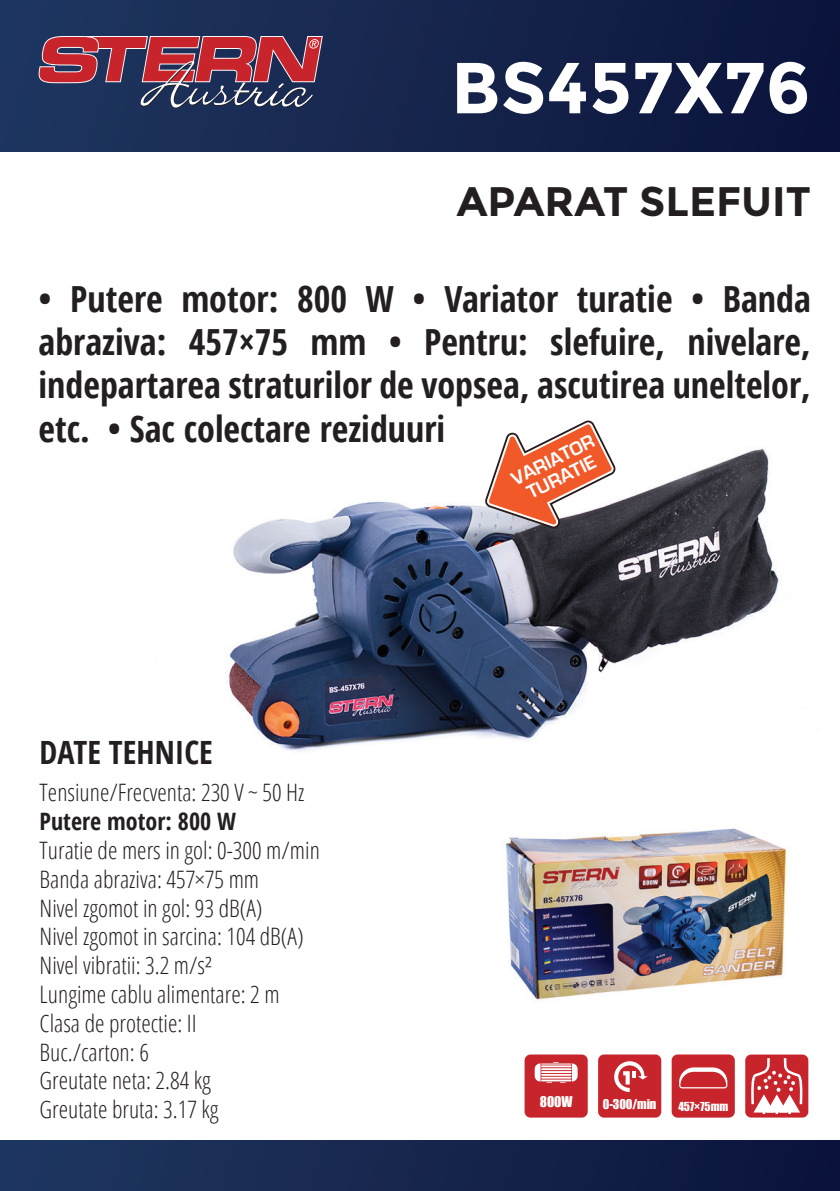
<style>
.page{position:relative;width:840px;height:1191px;background:#fff}
.page>*{position:absolute;margin:0;border:0;box-sizing:border-box;transform-origin:0 0}
.t1{font:700 72px "Montserrat";color:#fff}
.t2{font:700 41.2px "Montserrat";color:#231f20}
.t3{font:700 condensed 36px/43.2px "Open Sans";color:#231f20;text-align:justify}
.t4{font:700 condensed 32px "Open Sans";color:#231f20}
.t5{font:300 condensed 24px/28.8px "Open Sans";color:#231f20}
.t6{font:700 condensed 24px "Open Sans";color:#231f20}
.t7{font:700 19.6px/19.2px "Eurostile";color:#fff;text-align:center}
.t8{font:13.6px "Impact";color:#fff}
.t9{font:12.4px "Impact";letter-spacing:-.01em;color:#fff}
.t10{font:11.4px "Impact";letter-spacing:-.01em;color:#fff}
</style>
<div class="page">
<img style="left:228px;top:448px;width:553px;height:303px">
<img style="left:505px;top:828px;width:281px;height:172px">
<svg style="left:744px;top:1054px;width:63px;height:63px"></svg>
<svg style="left:748px;top:1055px;width:56px;height:63px"></svg>
<div style="left:671px;top:1054px;width:63px;height:63px;background:#c8242b;border-radius:6px"></div>
<svg style="left:679px;top:1067px;width:48px;height:21px"></svg>
<div style="left:524px;top:1054px;width:63px;height:63px;background:#c8242b;border-radius:6px"></div>
<svg style="left:534px;top:1062px;width:43px;height:21px"></svg>
<div style="left:597px;top:1054px;width:64px;height:63px;background:#c8242b;border-radius:6px"></div>
<svg style="left:614px;top:1061px;width:33px;height:31px"></svg>
<svg style="left:484px;top:420px;width:131px;height:108px"></svg>
<div style="left:0;top:0;width:839px;height:151px;background:linear-gradient(to right,#1f3761,#0c133b)"></div>
<div style="left:0;top:1140px;width:839px;height:51px;background:linear-gradient(to right,#203861,#0b133a)"></div>
<svg style="left:38px;top:36px;width:284px;height:73px;background:#774258"></svg>
<h1 class="t1" style="left:450px;top:45px;width:361px">BS457X76</h1>
<h2 class="t2" style="left:456px;top:177px;width:355px">APARAT SLEFUIT</h2>
<h3 class="t3" style="left:39px;top:276px;width:773px">• Putere motor: 800 W • Variator turatie • Banda abraziva: 457×75 mm • Pentru: slefuire, nivelare, indepartarea straturilor de vopsea, ascutirea uneltelor, etc. • Sac colectare reziduuri</h3>
<p class="t7" style="left:508px;top:471px;width:92px;rotate:-26deg">VARIATOR<br>TURATIE</p>
<h3 class="t4" style="left:40px;top:729px;width:175px">DATE TEHNICE</h3>
<p class="t5" style="left:40px;top:777px;width:266px">Tensiune/Frecventa: 230 V ~ 50 Hz</p>
<p class="t6" style="left:40px;top:804px;width:198px">Putere motor: 800 W</p>
<p class="t5" style="left:40px;top:835px;width:282px">Turatie de mers in gol: 0-300 m/min<br>Banda abraziva: 457×75 mm<br>Nivel zgomot in gol: 93 dB(A)<br>Nivel zgomot in sarcina: 104 dB(A)<br>Nivel vibratii: 3.2 m/s²<br>Lungime cablu alimentare: 2 m<br>Clasa de protectie: II<br>Buc./carton: 6<br>Greutate neta: 2.84 kg<br>Greutate bruta: 3.17 kg</p>
<p class="t8" style="left:539px;top:1091px;width:34px">800W</p>
<p class="t9" style="left:602px;top:1094px;width:55px">0-300/min</p>
<p class="t10" style="left:678px;top:1097px;width:51px">457×75mm</p>
</div>
